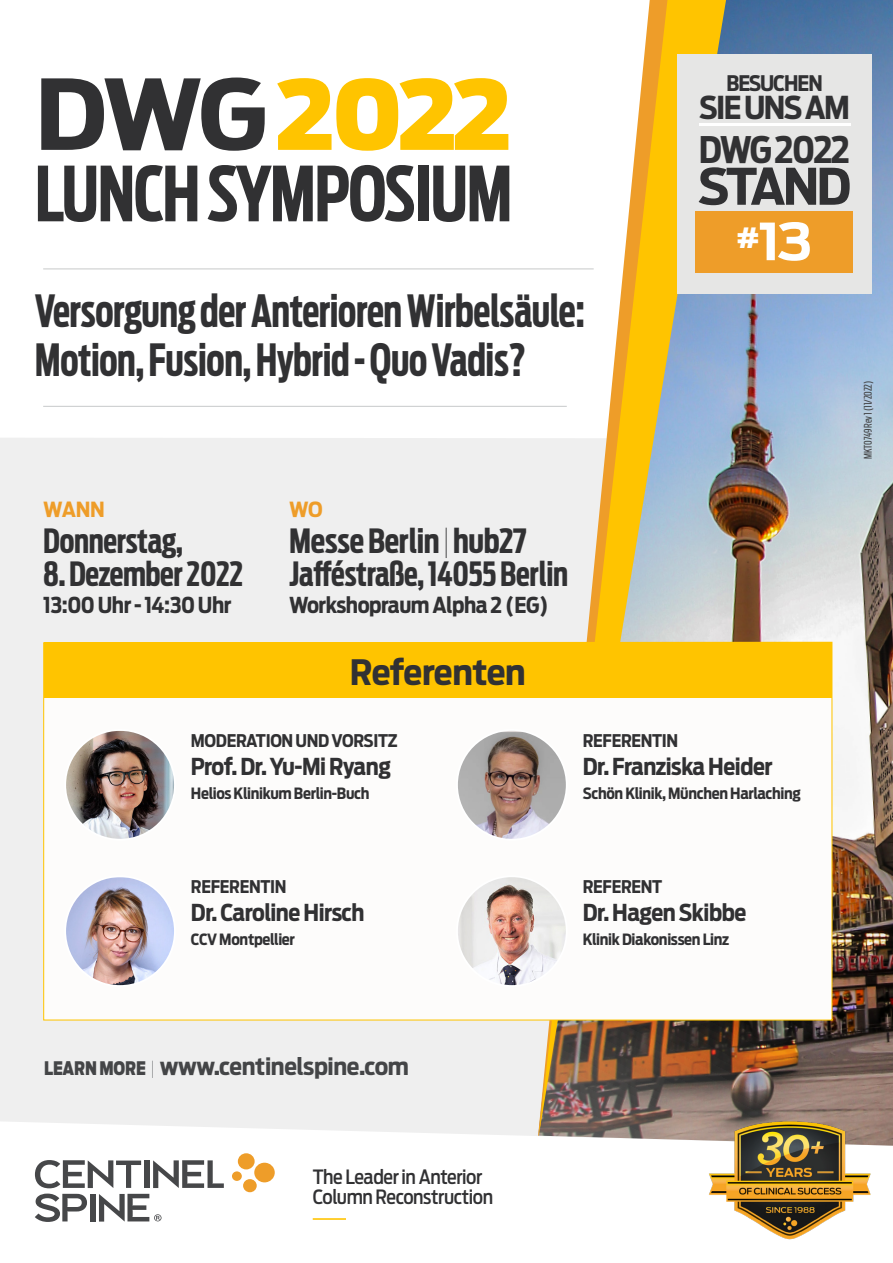
<style>
.page{position:relative;width:893px;height:1263px;background:#fff}
.page>*{position:absolute;margin:0;border:0;box-sizing:border-box;transform-origin:0 0}
.t1{font:900 95.7px "Antenna Cond";color:#ffc400;scale:1.09 1}
.t2{font:700 75.15px "Antenna Extra Cond";letter-spacing:-.02em;color:#313133}
.t3{font:700 50.7px "Antenna";color:#fff;scale:1.05 1}
.t4{font:700 49.95px "Antenna Cond";letter-spacing:-.055em;color:#313133;scale:1.08 1}
.t5{font:700 44.1px/48.9px "Antenna Extra Cond";letter-spacing:-.01em;color:#313133;scale:.93 1}
.t6{font:700 36.3px "Antenna Cond";letter-spacing:-.06em;color:#313133}
.t7{font:700 34.8px "Antenna Cond";letter-spacing:-.02em;color:#313133;scale:1.05 1}
.t8{font:700 33.15px/32.7px "Antenna Extra Cond";letter-spacing:-.01em;color:#313133;scale:1.05 1}
.t9{font:700 33.15px "Antenna Extra Cond";letter-spacing:-.01em;color:#313133}
.t10{font:700 31.35px "Antenna Cond";letter-spacing:-.05em;color:#313133}
.t11{font:700 23.4px "Antenna Cond";letter-spacing:-.015em;color:#444547;scale:1.05 1}
.t12{font:700 23.1px "Antenna Cond";letter-spacing:-.02em;color:#313133}
.t13{font:700 21.75px "Antenna Cond";letter-spacing:-.02em;color:#313133}
.t14{font:700 21.3px "Antenna Cond";letter-spacing:-.05em;color:#313133}
.t15{font:700 20.7px "Antenna Cond";letter-spacing:-.015em;color:#ee9d29;scale:1.05 1}
.t16{font:500 19.5px/19.5px "Antenna Cond";letter-spacing:-.02em;color:#313133}
.t17{font:700 17.4px "Antenna Cond";letter-spacing:-.02em;color:#313133}
.t18{font:700 15.45px "Antenna Cond";letter-spacing:-.02em;color:#313133}
.t19{font:10.5px "Antenna Extra Cond";letter-spacing:-.015em;color:#444547}
.s1{font-weight:700;font-size:96.45px;color:#313133}
.s2{font-weight:100}
.s3{font-weight:900;font-size:18.6px}
.s4{font-weight:100;font-size:18.6px}
</style>
<div class="page">
<hr style="left:313px;top:1218px;width:33px;height:2px;background:#ffc400">
<div style="left:0;top:438px;width:514px;height:697px;background:#efefef"></div>
<svg style="left:35px;top:1160px;width:189px;height:62px"></svg>
<div style="left:254px;top:1163px;width:21px;height:19px;background:#ee9d29;border-radius:50%"></div>
<div style="left:243px;top:1179px;width:14px;height:13px;background:#ee9d29;border-radius:50%"></div>
<div style="left:232px;top:1171px;width:10px;height:10px;background:#ee9d29;border-radius:50%"></div>
<div style="left:238px;top:1153px;width:17px;height:16px;background:#ee9d29;border-radius:50%"></div>
<img style="left:551px;top:0;width:342px;height:1146px">
<svg style="left:515px;top:0;width:235px;height:1136px"></svg>
<img style="left:702px;top:1111px;width:176px;height:129px">
<div style="left:677px;top:54px;width:195px;height:239px;background:#e6e6e5"></div>
<div style="left:696px;top:211px;width:157px;height:62px;background:#ee9d29"></div>
<hr style="left:700px;top:123px;width:151px;height:3px;background:#fff">
<hr style="left:43px;top:269px;width:551px;height:1px;background:#c7c9ca">
<hr style="left:43px;top:406px;width:524px;height:1px;background:#c7c9ca">
<svg style="left:43px;top:641px;width:791px;height:380px"></svg>
<div style="left:44px;top:643px;width:788px;height:55px;background:#ffc400"></div>
<img style="left:65px;top:730px;width:110px;height:110px">
<div style="left:64px;top:729px;width:112px;height:112px;border:2px solid #fff;border-radius:50%"></div>
<img style="left:457px;top:730px;width:110px;height:110px;border-radius:55px">
<div style="left:456px;top:729px;width:112px;height:112px;border:2px solid #fff;border-radius:50%"></div>
<img style="left:65px;top:877px;width:110px;height:109px">
<div style="left:64px;top:875px;width:112px;height:112px;border:2px solid #fff;border-radius:50%"></div>
<img style="left:457px;top:876px;width:110px;height:110px;border-radius:55px">
<div style="left:456px;top:875px;width:112px;height:112px;border:2px solid #fff;border-radius:50%"></div>
<p class="t1" style="left:35px;top:58px;width:440px"><span class="s1">DWG</span>2022</p>
<p class="t2" style="left:35px;top:149px;width:479px">LUNCH SYMPOSIUM</p>
<p class="t5" style="left:35px;top:287px;width:593px">Versorgung der Anterioren Wirbelsäule:<br>Motion, Fusion, Hybrid - Quo Vadis?</p>
<p class="t15" style="left:43px;top:497px;width:60px">WANN</p>
<p class="t9" style="left:43px;top:521px;width:142px">Donnerstag,</p>
<p class="t9" style="left:43px;top:554px;width:202px">8. Dezember 2022</p>
<p class="t13" style="left:43px;top:592px;width:190px">13:00 Uhr - 14:30 Uhr</p>
<p class="t15" style="left:289px;top:497px;width:34px">WO</p>
<p class="t8" style="left:289px;top:525px;width:267px">Messe Berlin <span class="s2">|</span> hub27<br>Jafféstraße, 14055 Berlin</p>
<p class="t13" style="left:289px;top:592px;width:261px">Workshopraum Alpha 2 (EG)</p>
<p class="t7" style="left:350px;top:651px;width:169px">Referenten</p>
<p class="t14" style="left:726px;top:71px;width:98px">BESUCHEN</p>
<p class="t10" style="left:699px;top:89px;width:152px">SIE UNS AM</p>
<p class="t6" style="left:699px;top:128px;width:153px">DWG 2022</p>
<p class="t4" style="left:698px;top:157px;width:143px">STAND</p>
<p class="t3" style="left:736px;top:207px;width:74px"><sup>#</sup>13</p>
<p class="t19" style="left:862px;top:459px;width:80px;rotate:-90deg">MKT0749 Rev 1 (11/2022)</p>
<p class="t17" style="left:191px;top:730px;width:208px">MODERATION UND VORSITZ</p>
<p class="t12" style="left:191px;top:753px;width:202px">Prof. Dr. Yu-Mi Ryang</p>
<p class="t18" style="left:191px;top:784px;width:180px">Helios Klinikum Berlin-Buch</p>
<p class="t17" style="left:583px;top:730px;width:97px">REFERENTIN</p>
<p class="t12" style="left:583px;top:753px;width:191px">Dr. Franziska Heider</p>
<p class="t18" style="left:583px;top:784px;width:220px">Schön Klinik, München Harlaching</p>
<p class="t17" style="left:191px;top:876px;width:97px">REFERENTIN</p>
<p class="t12" style="left:191px;top:899px;width:175px">Dr. Caroline Hirsch</p>
<p class="t18" style="left:191px;top:930px;width:106px">CCV Montpellier</p>
<p class="t17" style="left:583px;top:876px;width:81px">REFERENT</p>
<p class="t12" style="left:583px;top:899px;width:165px">Dr. Hagen Skibbe</p>
<p class="t18" style="left:583px;top:930px;width:148px">Klinik Diakonissen Linz</p>
<p class="t11" style="left:44px;top:1053px;width:349px"><span class="s3">LEARN MORE</span> <span class="s4">|</span> www.centinelspine.com</p>
<p class="t16" style="left:313px;top:1168px;width:182px">The Leader in Anterior<br>Column Reconstruction</p>
</div>
